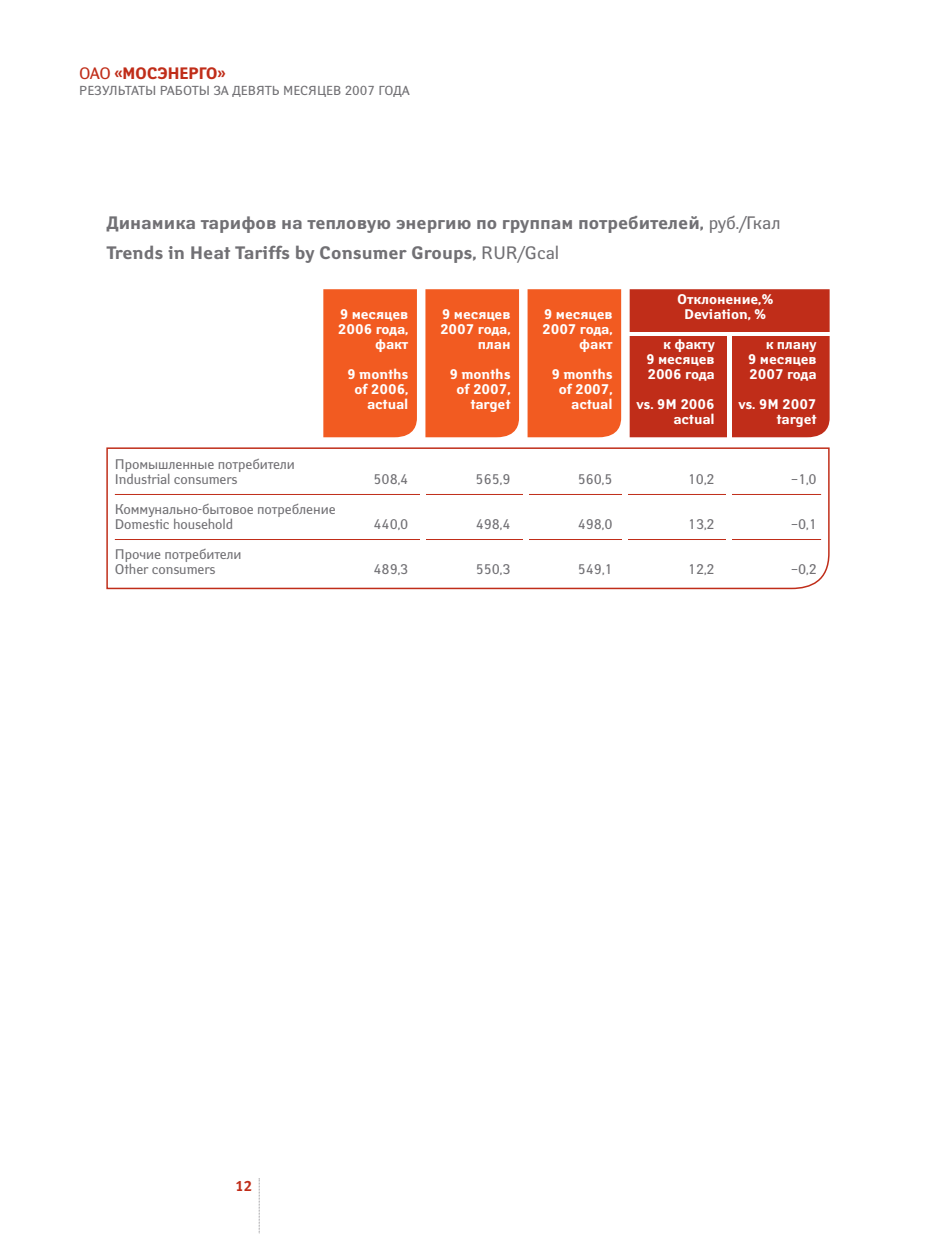
<style>
.page{position:relative;width:936px;height:1234px;background:#fff}
.page>*{position:absolute;margin:0;border:0;box-sizing:border-box;transform-origin:0 0}
.t1{font:700 18px/30px "Yanus C";color:#717074}
.t2{font:700 16.5px "Yanus C";letter-spacing:-.03em;color:#c02d19}
.t3{font:15px "Meta Bold Caps LFC";color:#c02d19}
.t4{font:700 13.95px/15px "Yanus C";letter-spacing:-.005em;color:#fff;text-align:right}
.t5{font:13.95px/15px "Yanus C";letter-spacing:-.005em;color:#717074}
.t6{font:13.05px "Yanus C";color:#717074}
.s1{font-weight:400}
</style>
<div class="page">
<div style="left:527px;top:289px;width:94px;height:148px;background:#f25b21"></div>
<svg style="left:259px;top:1178px;width:1px;height:55px"></svg>
<div style="left:629px;top:289px;width:200px;height:148px;background:#c02d19"></div>
<svg style="left:106px;top:447px;width:723px;height:142px"></svg>
<hr style="left:115px;top:494px;width:706px;height:1px;background:#c02d19">
<hr style="left:115px;top:539px;width:706px;height:1px;background:#c02d19">
<div style="left:420px;top:464px;width:6px;height:104px;background:#fff"></div>
<div style="left:523px;top:466px;width:5px;height:104px;background:#fff"></div>
<div style="left:622px;top:466px;width:6px;height:104px;background:#fff"></div>
<div style="left:726px;top:466px;width:5px;height:104px;background:#fff"></div>
<hr style="left:727px;top:332px;width:4px;height:107px;background:#fff">
<div style="left:425px;top:289px;width:94px;height:148px;background:#f25b21"></div>
<div style="left:323px;top:289px;width:94px;height:148px;background:#f25b21"></div>
<svg style="left:629px;top:331px;width:200px;height:4px"></svg>
<p class="t2" style="left:79px;top:64px;width:148px"><span class="s1">ОАО</span> «МОСЭНЕРГО»</p>
<p class="t6" style="left:79px;top:83px;width:332px">РЕЗУЛЬТАТЫ РАБОТЫ ЗА ДЕВЯТЬ МЕСЯЦЕВ 2007 ГОДА</p>
<p class="t1" style="left:106px;top:208px;width:675px">Динамика тарифов на тепловую энергию по группам потребителей, <span class="s1">руб./Гкал<br></span>Trends in Heat Tariffs by Consumer Groups, <span class="s1">RUR/Gcal</span></p>
<p class="t5" style="left:115px;top:457px;width:182px">Промышленные потребители<br>Industrial consumers</p>
<p class="t4" style="left:338px;top:307px;width:72px">9 месяцев<br>2006 года, факт</p>
<p class="t4" style="left:347px;top:367px;width:63px">9 months of 2006, actual</p>
<p class="t4" style="left:440px;top:307px;width:72px">9 месяцев<br>2007 года, план</p>
<p class="t4" style="left:449px;top:367px;width:63px">9 months of 2007, target</p>
<p class="t4" style="left:542px;top:307px;width:72px">9 месяцев<br>2007 года, факт</p>
<p class="t4" style="left:551px;top:367px;width:63px">9 months of 2007, actual</p>
<p class="t4" style="left:677px;top:292px;width:98px;text-align:center">Отклонение,%<br>Deviation, %</p>
<p class="t4" style="left:646px;top:337px;width:70px;text-align:justify;text-indent:17px">к факту 9 месяцев 2006 года</p>
<p class="t4" style="left:636px;top:397px;width:80px">vs. 9M 2006 actual</p>
<p class="t4" style="left:747px;top:337px;width:70px;text-align:justify;text-indent:18px">к плану 9 месяцев 2007 года</p>
<p class="t4" style="left:738px;top:397px;width:80px">vs. 9M 2007 target</p>
<p class="t5" style="left:373px;top:472px;width:36px">508,4</p>
<p class="t5" style="left:475px;top:472px;width:36px">565,9</p>
<p class="t5" style="left:577px;top:472px;width:36px">560,5</p>
<p class="t5" style="left:688px;top:472px;width:28px">10,2</p>
<p class="t5" style="left:791px;top:472px;width:27px">–1,0</p>
<p class="t5" style="left:115px;top:502px;width:222px">Коммунально-бытовое потребление<br>Domestic household</p>
<p class="t5" style="left:115px;top:547px;width:128px">Прочие потребители<br>Other consumers</p>
<p class="t5" style="left:373px;top:517px;width:36px">440,0</p>
<p class="t5" style="left:475px;top:517px;width:36px">498,4</p>
<p class="t5" style="left:577px;top:517px;width:36px">498,0</p>
<p class="t5" style="left:688px;top:517px;width:28px">13,2</p>
<p class="t5" style="left:791px;top:517px;width:27px">–0,1</p>
<p class="t5" style="left:373px;top:562px;width:36px">489,3</p>
<p class="t5" style="left:475px;top:562px;width:36px">550,3</p>
<p class="t5" style="left:577px;top:562px;width:36px">549,1</p>
<p class="t5" style="left:688px;top:562px;width:28px">12,2</p>
<p class="t5" style="left:791px;top:562px;width:27px">–0,2</p>
<p class="t3" style="left:235px;top:1180px;width:18px">12</p>
</div>
